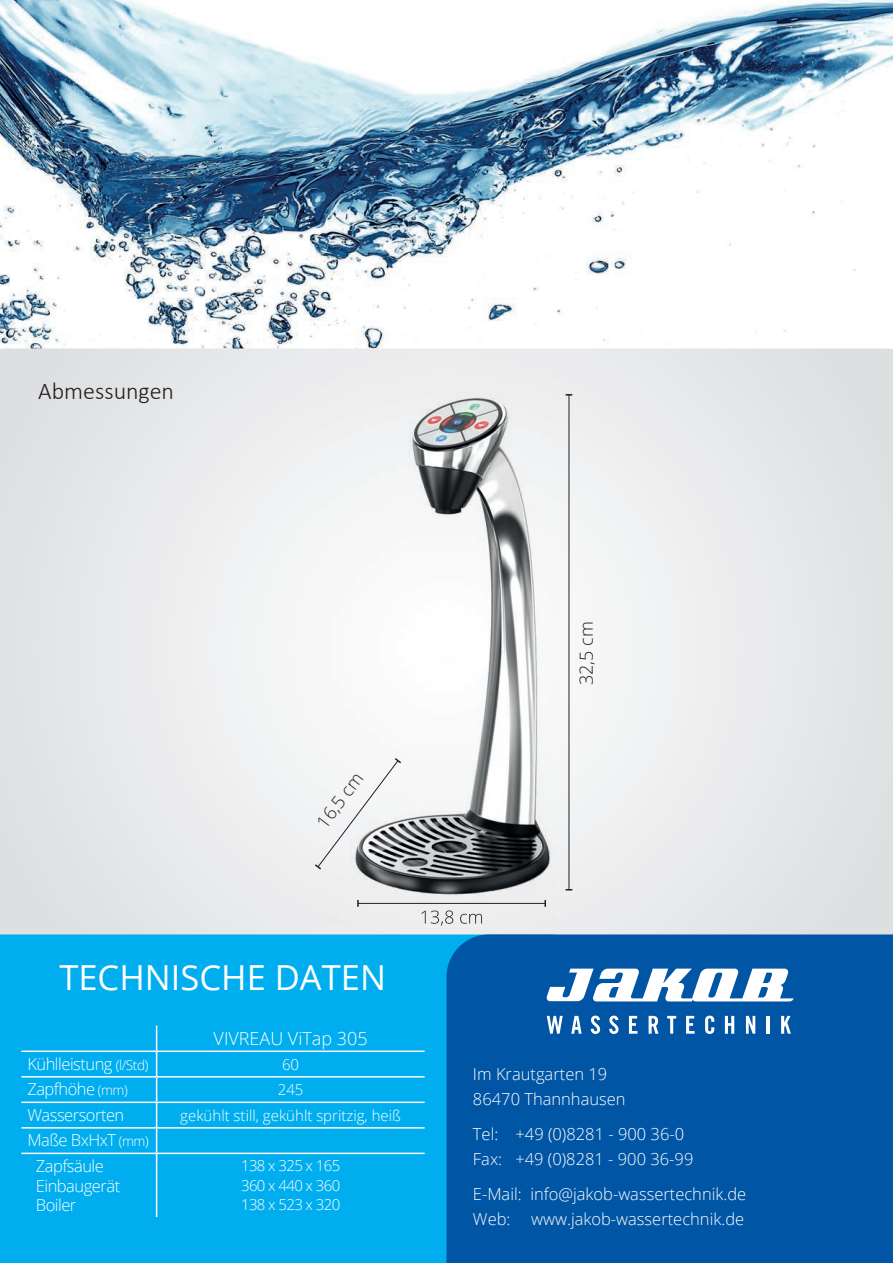
<style>
.page{position:relative;width:893px;height:1263px;background:#fff}
.page>*{position:absolute;margin:0;border:0;box-sizing:border-box;transform-origin:0 0}
.t1{font:34.5px "Open Sans";color:#fff}
.t2{font:300 24px "Calibri";color:#231f20}
.t3{font:300 18px "Open Sans";color:#fff}
.t4{font:300 18px "Open Sans";color:#231f20}
.t5{font:300 16.5px/25.5px "Open Sans";color:#fff}
.t6{font:300 16.5px/25.5px "Open Sans";letter-spacing:-.03em;color:#fff}
.t7{font:300 15px/19.5px "Open Sans";color:#fff;text-align:justify}
.s1{font-size:13.5px}
</style>
<div class="page">
<img style="left:0;top:0;width:893px;height:348px">
<svg style="left:0;top:348px;width:893px;height:586px"></svg>
<div style="left:0;top:934px;width:446px;height:329px;background:#00aeef"></div>
<div style="left:446px;top:934px;width:447px;height:329px;background:#0155a5"></div>
<hr style="left:569px;top:395px;width:1px;height:495px;background:#231f20">
<svg style="left:566px;top:394px;width:6px;height:2px"></svg>
<svg style="left:547px;top:1016px;width:16px;height:18px"></svg>
<svg style="left:571px;top:1016px;width:11px;height:18px"></svg>
<svg style="left:591px;top:1015px;width:9px;height:19px"></svg>
<svg style="left:609px;top:1015px;width:9px;height:19px"></svg>
<svg style="left:629px;top:1016px;width:8px;height:18px"></svg>
<svg style="left:649px;top:1016px;width:9px;height:18px"></svg>
<svg style="left:667px;top:1016px;width:9px;height:18px"></svg>
<svg style="left:686px;top:1016px;width:9px;height:18px"></svg>
<svg style="left:705px;top:1015px;width:9px;height:19px"></svg>
<svg style="left:725px;top:1016px;width:9px;height:18px"></svg>
<svg style="left:746px;top:1016px;width:9px;height:18px"></svg>
<hr style="left:767px;top:1016px;width:3px;height:18px;background:#fff">
<svg style="left:781px;top:1016px;width:10px;height:18px"></svg>
<svg style="left:546px;top:968px;width:247px;height:33px"></svg>
<hr style="left:21px;top:1050px;width:136px;height:2px;background:#fff">
<hr style="left:21px;top:1076px;width:136px;height:1px;background:#fff">
<hr style="left:21px;top:1101px;width:136px;height:2px;background:#fff">
<hr style="left:157px;top:1050px;width:268px;height:2px;background:#fff">
<hr style="left:157px;top:1076px;width:268px;height:1px;background:#fff">
<hr style="left:157px;top:1101px;width:268px;height:2px;background:#fff">
<hr style="left:21px;top:1127px;width:136px;height:1px;background:#fff">
<hr style="left:21px;top:1152px;width:136px;height:2px;background:#fff">
<hr style="left:157px;top:1152px;width:268px;height:2px;background:#fff">
<hr style="left:157px;top:1127px;width:268px;height:1px;background:#fff">
<svg style="left:156px;top:1025px;width:1px;height:127px"></svg>
<hr style="left:156px;top:1154px;width:1px;height:63px;background:#fff">
<img style="left:317px;top:375px;width:240px;height:551px">
<img style="left:421px;top:910px;width:61px;height:16px">
<hr style="left:358px;top:903px;width:187px;height:1px;background:#231f20">
<svg style="left:357px;top:900px;width:2px;height:7px"></svg>
<svg style="left:544px;top:900px;width:2px;height:7px"></svg>
<svg style="left:313px;top:756px;width:90px;height:115px"></svg>
<h2 class="t2" style="left:38px;top:376px;width:137px">Abmessungen</h2>
<p class="t4" style="left:311px;top:818px;width:65px;rotate:-53deg">16,5 cm</p>
<h1 class="t1" style="left:59px;top:953px;width:328px">TECHNISCHE DATEN</h1>
<p class="t3" style="left:214px;top:1026px;width:156px">VIVREAU ViTap 305</p>
<p class="t6" style="left:27px;top:1051px;width:122px">Kühlleistung <span class="s1">(l/Std)</span></p>
<p class="t7" style="left:282px;top:1054px;width:19px">60</p>
<p class="t6" style="left:27px;top:1076px;width:102px">Zapfhöhe <span class="s1">(mm)</span></p>
<p class="t7" style="left:278px;top:1080px;width:27px">245</p>
<p class="t6" style="left:27px;top:1102px;width:98px">Wassersorten</p>
<p class="t7" style="left:180px;top:1105px;width:222px">gekühlt still, gekühlt spritzig, heiß</p>
<p class="t6" style="left:36px;top:1127px;width:114px;text-indent:-9px">Maße BxHxT <span class="s1">(mm)<br></span>Zapfsäule</p>
<p class="t6" style="left:36px;top:1175px;width:86px;line-height:19.5px">Einbaugerät<br>Boiler</p>
<p class="t7" style="left:241px;top:1156px;width:101px">138 x 325 x 165<br>360 x 440 x 360<br>138 x 523 x 320</p>
<p class="t4" style="left:574px;top:685px;width:65px;rotate:-90deg">32,5 cm</p>
<p class="t5" style="left:473px;top:1061px;width:154px">Im Krautgarten 19<br>86470 Thannhausen</p>
<p class="t5" style="left:473px;top:1121px;width:222px">Tel: +49 (0)8281 - 900 36-0<br>Fax: +49 (0)8281 - 900 36-99</p>
<p class="t5" style="left:473px;top:1181px;width:275px">E-Mail: info@jakob-wassertechnik.de<br>Web:</p>
<p class="t5" style="left:531px;top:1206px;width:214px">www.jakob-wassertechnik.de</p>
</div>
